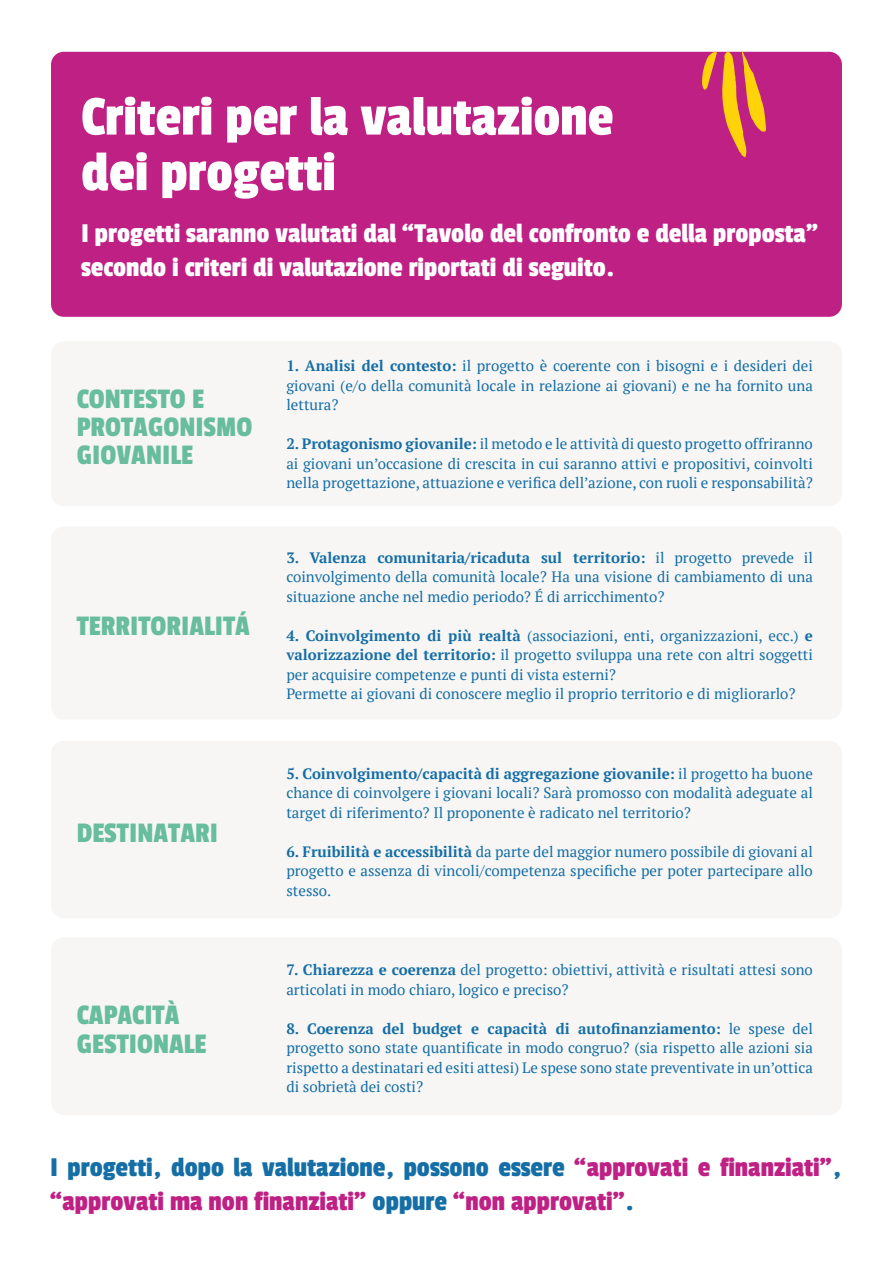
<style>
.page{position:relative;width:893px;height:1263px;background:#fff}
.page>*{position:absolute;margin:0;border:0;box-sizing:border-box;transform-origin:0 0}
.t1{font:58.5px/55.5px "Passion One";color:#fff}
.t2{font:29.7px/28.2px "Passion One";color:#68bd9d}
.t3{font:28.5px/34.2px "Passion One";color:#bf2084}
.t4{font:28.5px/34.2px "Passion One";color:#fff}
.t5{font:15px/19.5px "PT Serif";color:#156ea5;text-align:justify}
.s1{font-weight:700}
.s2{color:#156ea5}
</style>
<div class="page">
<div style="left:51px;top:52px;width:791px;height:265px;background:#bf2084;border-radius:13px"></div>
<div style="left:51px;top:341px;width:791px;height:165px;background:#f7f6f5;border-radius:13px"></div>
<div style="left:51px;top:527px;width:791px;height:192px;background:#f7f6f5;border-radius:13px"></div>
<div style="left:51px;top:741px;width:791px;height:177px;background:#f7f6f5;border-radius:13px"></div>
<div style="left:51px;top:937px;width:791px;height:178px;background:#f7f6f5;border-radius:13px"></div>
<svg style="left:702px;top:51px;width:64px;height:107px"></svg>
<h1 class="t1" style="left:81px;top:88px;width:534px">Criteri per la valutazione dei progetti</h1>
<h3 class="t4" style="left:81px;top:216px;width:739px">I progetti saranno valutati dal “Tavolo del confronto e della proposta” secondo i criteri di valutazione riportati di seguito.</h3>
<h2 class="t2" style="left:77px;top:384px;width:177px">CONTESTO E<br>PROTAGONISMO<br>GIOVANILE</h2>
<h2 class="t2" style="left:77px;top:612px;width:175px">TERRITORIALITÁ</h2>
<h2 class="t2" style="left:77px;top:818px;width:143px">DESTINATARI</h2>
<h2 class="t2" style="left:77px;top:1001px;width:131px">CAPACITÀ<br>GESTIONALE</h2>
<p class="t5" style="left:286px;top:356px;width:528px"><span class="s1">1. Analisi del contesto:</span> il progetto è coerente con i bisogni e i desideri dei giovani (e/o della comunità locale in relazione ai giovani) e ne ha fornito una lettura?</p>
<p class="t5" style="left:286px;top:434px;width:528px"><span class="s1">2. Protagonismo giovanile:</span> il metodo e le attività di questo progetto offriranno ai giovani un’occasione di crescita in cui saranno attivi e propositivi, coinvolti nella progettazione, attuazione e verifica dell’azione, con ruoli e responsabilità?</p>
<p class="t5" style="left:286px;top:547px;width:528px"><span class="s1">3. Valenza comunitaria/ricaduta sul territorio:</span> il progetto prevede il coinvolgimento della comunità locale? Ha una visione di cambiamento di una situazione anche nel medio periodo? É di arricchimento?</p>
<p class="t5" style="left:286px;top:625px;width:528px;text-align:left"><span class="s1">4. Coinvolgimento di più realtà</span> (associazioni, enti, organizzazioni, ecc.) <span class="s1">e valorizzazione del territorio:</span> il progetto sviluppa una rete con altri soggetti per acquisire competenze e punti di vista esterni?<br>Permette ai giovani di conoscere meglio il proprio territorio e di migliorarlo?</p>
<p class="t5" style="left:286px;top:763px;width:528px"><span class="s1">5. Coinvolgimento/capacità di aggregazione giovanile:</span> il progetto ha buone chance di coinvolgere i giovani locali? Sarà promosso con modalità adeguate al target di riferimento? Il proponente è radicato nel territorio?</p>
<p class="t5" style="left:286px;top:841px;width:528px"><span class="s1">6. Fruibilità e accessibilità</span> da parte del maggior numero possibile di giovani al progetto e assenza di vincoli/competenza specifiche per poter partecipare allo stesso.</p>
<p class="t5" style="left:286px;top:960px;width:528px"><span class="s1">7. Chiarezza e coerenza</span> del progetto: obiettivi, attività e risultati attesi sono articolati in modo chiaro, logico e preciso?</p>
<p class="t5" style="left:286px;top:1019px;width:528px"><span class="s1">8. Coerenza del budget e capacità di autofinanziamento:</span> le spese del progetto sono state quantificate in modo congruo? (sia rispetto alle azioni sia rispetto a destinatari ed esiti attesi) Le spese sono state preventivate in un’ottica di sobrietà dei costi?</p>
<h3 class="t3" style="left:50px;top:1149px;width:792px"><span class="s2">I progetti, dopo la valutazione, possono essere</span> “approvati e finanziati”<span class="s2">, </span>“approvati ma non finanziati” <span class="s2">oppure</span> “non approvati”<span class="s2">.</span></h3>
</div>
